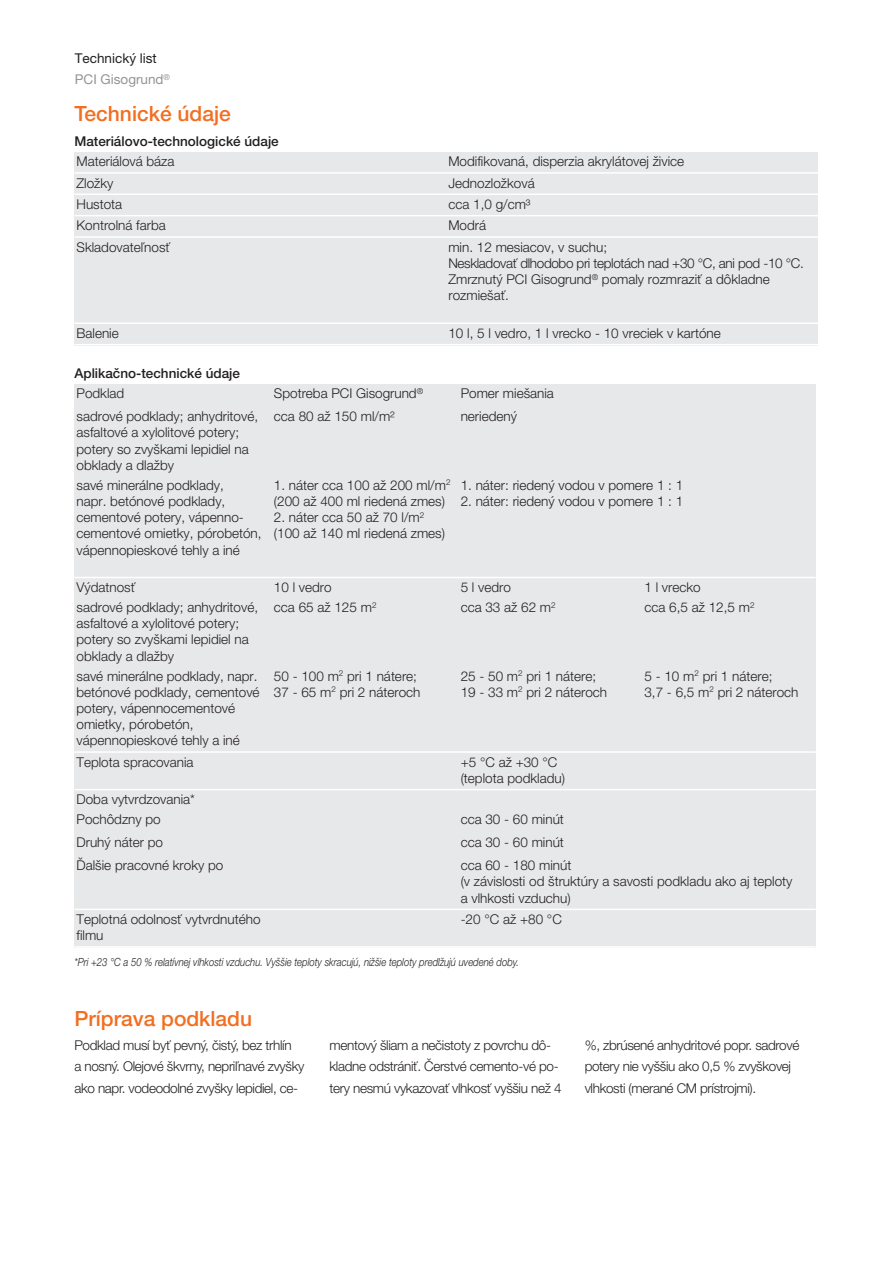
<style>
.page{position:relative;width:893px;height:1263px;background:#fff}
.page>*{position:absolute;margin:0;border:0;box-sizing:border-box;transform-origin:0 0}
.t1{font:500 21px "Helvetica Neue LT Pro";color:#f36e21}
.t2{font:300 13.5px/16.2px "Helvetica Neue LT Pro";color:#231f20}
.t3{font:300 13.5px/21.3px "Helvetica Neue LT Pro";letter-spacing:-.025em;color:#231f20}
.t4{font:500 13.5px "Helvetica Neue LT Pro";color:#231f20}
.t5{font:13.5px/21.3px "Helvetica Neue LT Pro";color:#231f20}
.t6{font:italic 300 11.25px "Helvetica Neue LT Pro";color:#231f20;scale:.85 1}
.s1{color:#939598}
</style>
<div class="page">
<div style="left:74px;top:152px;width:372px;height:21px;background:#e7e8e9"></div>
<div style="left:446px;top:152px;width:372px;height:21px;background:#e7e8e9"></div>
<div style="left:74px;top:173px;width:372px;height:21px;background:#e7e8e9"></div>
<div style="left:446px;top:173px;width:372px;height:21px;background:#e7e8e9"></div>
<div style="left:74px;top:194px;width:372px;height:22px;background:#e7e8e9"></div>
<div style="left:446px;top:194px;width:372px;height:22px;background:#e7e8e9"></div>
<div style="left:74px;top:216px;width:372px;height:21px;background:#e7e8e9"></div>
<div style="left:446px;top:216px;width:372px;height:21px;background:#e7e8e9"></div>
<div style="left:74px;top:237px;width:372px;height:86px;background:#e7e8e9"></div>
<div style="left:446px;top:237px;width:372px;height:86px;background:#e7e8e9"></div>
<div style="left:74px;top:323px;width:372px;height:22px;background:#e7e8e9"></div>
<div style="left:446px;top:323px;width:372px;height:22px;background:#e7e8e9"></div>
<hr style="left:74px;top:172px;width:744px;height:2px;background:#fff">
<hr style="left:74px;top:194px;width:744px;height:1px;background:#fff">
<hr style="left:74px;top:215px;width:744px;height:1px;background:#fff">
<hr style="left:74px;top:236px;width:744px;height:2px;background:#fff">
<hr style="left:74px;top:322px;width:744px;height:2px;background:#fff">
<hr style="left:74px;top:344px;width:744px;height:1px;background:#fff">
<div style="left:74px;top:384px;width:198px;height:23px;background:#e7e8e9"></div>
<div style="left:272px;top:384px;width:186px;height:23px;background:#e7e8e9"></div>
<div style="left:458px;top:384px;width:358px;height:23px;background:#e7e8e9"></div>
<div style="left:74px;top:407px;width:198px;height:69px;background:#e7e8e9"></div>
<div style="left:272px;top:407px;width:186px;height:69px;background:#e7e8e9"></div>
<div style="left:458px;top:407px;width:358px;height:69px;background:#e7e8e9"></div>
<div style="left:74px;top:476px;width:198px;height:101px;background:#e7e8e9"></div>
<div style="left:272px;top:476px;width:186px;height:101px;background:#e7e8e9"></div>
<div style="left:458px;top:476px;width:358px;height:101px;background:#e7e8e9"></div>
<div style="left:74px;top:577px;width:198px;height:21px;background:#e7e8e9"></div>
<div style="left:272px;top:577px;width:186px;height:21px;background:#e7e8e9"></div>
<div style="left:458px;top:577px;width:184px;height:21px;background:#e7e8e9"></div>
<div style="left:642px;top:577px;width:174px;height:21px;background:#e7e8e9"></div>
<div style="left:74px;top:598px;width:198px;height:69px;background:#e7e8e9"></div>
<div style="left:272px;top:598px;width:186px;height:69px;background:#e7e8e9"></div>
<div style="left:458px;top:598px;width:184px;height:69px;background:#e7e8e9"></div>
<div style="left:642px;top:598px;width:174px;height:69px;background:#e7e8e9"></div>
<div style="left:74px;top:667px;width:198px;height:85px;background:#e7e8e9"></div>
<div style="left:272px;top:667px;width:186px;height:85px;background:#e7e8e9"></div>
<div style="left:458px;top:667px;width:184px;height:85px;background:#e7e8e9"></div>
<div style="left:642px;top:667px;width:174px;height:85px;background:#e7e8e9"></div>
<div style="left:74px;top:752px;width:198px;height:38px;background:#e7e8e9"></div>
<div style="left:272px;top:752px;width:186px;height:38px;background:#e7e8e9"></div>
<div style="left:458px;top:752px;width:358px;height:38px;background:#e7e8e9"></div>
<div style="left:74px;top:790px;width:198px;height:20px;background:#e7e8e9"></div>
<div style="left:272px;top:790px;width:186px;height:20px;background:#e7e8e9"></div>
<div style="left:458px;top:790px;width:184px;height:20px;background:#e7e8e9"></div>
<div style="left:642px;top:790px;width:174px;height:20px;background:#e7e8e9"></div>
<div style="left:74px;top:810px;width:198px;height:23px;background:#e7e8e9"></div>
<div style="left:272px;top:810px;width:186px;height:23px;background:#e7e8e9"></div>
<div style="left:458px;top:810px;width:358px;height:23px;background:#e7e8e9"></div>
<div style="left:74px;top:833px;width:198px;height:23px;background:#e7e8e9"></div>
<div style="left:272px;top:833px;width:186px;height:23px;background:#e7e8e9"></div>
<div style="left:458px;top:833px;width:358px;height:23px;background:#e7e8e9"></div>
<div style="left:74px;top:856px;width:198px;height:53px;background:#e7e8e9"></div>
<div style="left:272px;top:856px;width:186px;height:53px;background:#e7e8e9"></div>
<div style="left:458px;top:856px;width:358px;height:53px;background:#e7e8e9"></div>
<div style="left:74px;top:909px;width:198px;height:39px;background:#e7e8e9"></div>
<div style="left:272px;top:909px;width:186px;height:39px;background:#e7e8e9"></div>
<div style="left:458px;top:909px;width:358px;height:39px;background:#e7e8e9"></div>
<hr style="left:74px;top:577px;width:742px;height:1px;background:#fff">
<hr style="left:74px;top:751px;width:742px;height:2px;background:#fff">
<hr style="left:74px;top:789px;width:742px;height:1px;background:#fff">
<hr style="left:74px;top:908px;width:742px;height:2px;background:#fff">
<hr style="left:74px;top:946px;width:742px;height:2px;background:#fff">
<p class="t5" style="left:75px;top:49px;width:97px">Technický list<br><span class="s1">PCI Gisogrund</span><sup>®</sup></p>
<h1 class="t1" style="left:74px;top:106px;width:158px">Technické údaje</h1>
<p class="t4" style="left:74px;top:136px;width:206px">Materiálovo-technologické údaje</p>
<p class="t2" style="left:77px;top:155px;width:100px">Materiálová báza</p>
<p class="t2" style="left:448px;top:155px;width:237px">Modifikovaná, disperzia akrylátovej živice</p>
<p class="t2" style="left:77px;top:176px;width:39px">Zložky</p>
<p class="t2" style="left:448px;top:176px;width:88px">Jednozložková</p>
<p class="t2" style="left:77px;top:197px;width:47px">Hustota</p>
<p class="t2" style="left:448px;top:197px;width:84px">cca 1,0 g/cm³</p>
<p class="t2" style="left:77px;top:219px;width:91px">Kontrolná farba</p>
<p class="t2" style="left:448px;top:219px;width:39px">Modrá</p>
<p class="t2" style="left:77px;top:240px;width:95px">Skladovateľnosť</p>
<p class="t2" style="left:448px;top:240px;width:357px">min. 12 mesiacov, v suchu;<br>Neskladovať dlhodobo pri teplotách nad +30 °C, ani pod -10 °C.<br>Zmrznutý PCI Gisogrund<sup>®</sup> pomaly rozmraziť a dôkladne rozmiešať.</p>
<p class="t2" style="left:77px;top:326px;width:44px">Balenie</p>
<p class="t2" style="left:448px;top:326px;width:274px">10 l, 5 l vedro, 1 l vrecko - 10 vreciek v kartóne</p>
<p class="t4" style="left:74px;top:368px;width:167px">Aplikačno-technické údaje</p>
<p class="t2" style="left:77px;top:387px;width:49px">Podklad</p>
<p class="t2" style="left:274px;top:387px;width:151px">Spotreba PCI Gisogrund<sup>®</sup></p>
<p class="t2" style="left:461px;top:387px;width:95px">Pomer miešania</p>
<p class="t2" style="left:77px;top:410px;width:183px">sadrové podklady; anhydritové, asfaltové a xylolitové potery; potery so zvyškami lepidiel na obklady a dlažby</p>
<p class="t2" style="left:274px;top:410px;width:122px">cca 80 až 150 ml/m²</p>
<p class="t2" style="left:461px;top:410px;width:58px">neriedený</p>
<p class="t2" style="left:77px;top:478px;width:187px">savé minerálne podklady,<br>napr. betónové podklady, cementové potery, vápenno&shy;cementové omietky, pórobetón, vápennopieskové tehly a iné</p>
<p class="t2" style="left:274px;top:478px;width:178px">1. náter cca 100 až 200 ml/m<sup>2 </sup>(200 až 400 ml riedená zmes)</p>
<p class="t2" style="left:461px;top:478px;width:224px">1. náter: riedený vodou v pomere 1 : 1</p>
<p class="t2" style="left:461px;top:494px;width:224px">2. náter: riedený vodou v pomere 1 : 1</p>
<p class="t2" style="left:274px;top:510px;width:173px">2. náter cca 50 až 70 l/m<sup>2 </sup>(100 až 140 ml riedená zmes)</p>
<p class="t2" style="left:77px;top:580px;width:60px">Výdatnosť</p>
<p class="t2" style="left:274px;top:580px;width:59px">10 l vedro</p>
<p class="t2" style="left:461px;top:580px;width:52px">5 l vedro</p>
<p class="t2" style="left:644px;top:580px;width:58px">1 l vrecko</p>
<p class="t2" style="left:77px;top:600px;width:183px">sadrové podklady; anhydritové, asfaltové a xylolitové potery; potery so zvyškami lepidiel na obklady a dlažby</p>
<p class="t2" style="left:274px;top:600px;width:104px">cca 65 až 125 m<sup>2</sup></p>
<p class="t2" style="left:461px;top:600px;width:97px">cca 33 až 62 m<sup>2</sup></p>
<p class="t2" style="left:644px;top:600px;width:112px">cca 6,5 až 12,5 m<sup>2</sup></p>
<p class="t2" style="left:77px;top:669px;width:185px">savé minerálne podklady, napr. betónové podklady, cementové potery, vápennocementové omietky, pórobetón, vápennopieskové tehly a iné</p>
<p class="t2" style="left:274px;top:669px;width:148px">50 - 100 m<sup>2</sup> pri 1 nátere;<br>37 - 65 m<sup>2</sup> pri 2 náteroch</p>
<p class="t2" style="left:461px;top:669px;width:148px">25 - 50 m<sup>2</sup> pri 1 nátere;<br>19 - 33 m<sup>2</sup> pri 2 náteroch</p>
<p class="t2" style="left:644px;top:669px;width:156px">5 - 10 m<sup>2</sup> pri 1 nátere;<br>3,7 - 6,5 m<sup>2</sup> pri 2 náteroch</p>
<p class="t2" style="left:77px;top:755px;width:119px">Teplota spracovania</p>
<p class="t2" style="left:461px;top:755px;width:106px">+5 °C až +30 °C (teplota podkladu)</p>
<p class="t2" style="left:77px;top:791px;width:120px;line-height:20px">Doba vytvrdzovania*<br>Pochôdzny po</p>
<p class="t2" style="left:461px;top:812px;width:105px">cca 30 - 60 minút</p>
<p class="t2" style="left:77px;top:835px;width:88px">Druhý náter po</p>
<p class="t2" style="left:461px;top:835px;width:105px">cca 30 - 60 minút</p>
<p class="t2" style="left:77px;top:858px;width:148px">Ďalšie pracovné kroky po</p>
<p class="t2" style="left:461px;top:858px;width:333px">cca 60 - 180 minút<br>(v závislosti od štruktúry a savosti podkladu ako aj teploty a vlhkosti vzduchu)</p>
<p class="t2" style="left:77px;top:912px;width:186px">Teplotná odolnosť vytvrdnutého filmu</p>
<p class="t2" style="left:461px;top:912px;width:103px">-20 °C až +80 °C</p>
<p class="t6" style="left:74px;top:958px;width:525px">*Pri +23 °C a 50 % relatívnej vlhkosti vzduchu. Vyššie teploty skracujú, nižšie teploty predlžujú uvedené doby.</p>
<h1 class="t1" style="left:74px;top:1011px;width:179px">Príprava podkladu</h1>
<p class="t3" style="left:74px;top:1036px;width:231px">Podklad musí byť pevný, čistý, bez trhlín<br>a nosný. Olejové škvrny, nepriľnavé zvyšky ako napr. vodeodolné zvyšky lepidiel, ce-</p>
<p class="t3" style="left:330px;top:1036px;width:233px">mentový šliam a nečistoty z povrchu dô&shy;kladne odstrániť. Čerstvé cemento-vé po&shy;tery nesmú vykazovať vlhkosť vyššiu než 4</p>
<p class="t3" style="left:585px;top:1036px;width:216px">%, zbrúsené anhydritové popr. sadrové potery nie vyššiu ako 0,5 % zvyškovej vlhkosti (merané CM prístrojmi).</p>
</div>
